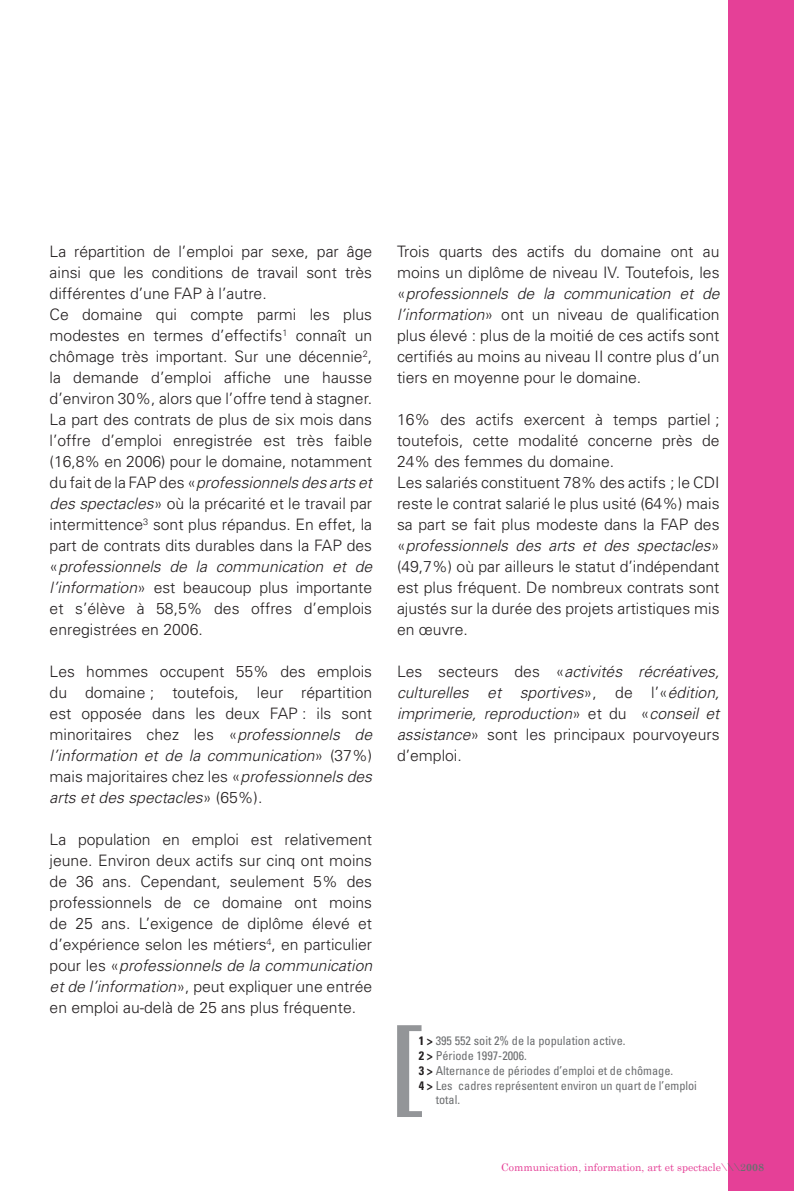
<style>
.page{position:relative;width:794px;height:1191px;background:#fff}
.page>*{position:absolute;margin:0;border:0;box-sizing:border-box;transform-origin:0 0}
.t1{font:condensed 105px "Univers";color:#939598;scale:1.4 1}
.t2{font:300 15.75px/21px "Univers";color:#231f20;text-align:justify}
.t3{font:italic 300 15.75px/21px "Univers";color:#231f20;text-align:justify}
.t4{font:condensed 12.25px/14.7px "Univers";color:#6c6e70}
.t5{font:10.5px "Century Schoolbook";color:#e54097}
.s1{font-style:italic}
.s2{font-style:normal}
.s3{font-weight:700;color:#231f20}
.s4{color:#6c6e70}
.s5{font-weight:700;color:#6c6e70}
</style>
<div class="page">
<div style="left:729px;top:0;width:65px;height:1191px;background:#e54097"></div>
<p class="t2" style="left:50px;top:242px;width:324px;text-align:left">La répartition de l’emploi par sexe, par âge ainsi que les conditions de travail sont très différentes d’une FAP à l’autre.<br>Ce domaine qui compte parmi les plus modestes en termes d’effectifs<sup>1</sup> connaît un chômage très important. Sur une décennie<sup>2</sup>, la demande d’emploi affiche une hausse d’environ 30%, alors que l’offre tend à stagner.<br>La part des contrats de plus de six mois dans l’offre d’emploi enregistrée est très faible (16,8% en 2006) pour le domaine, notamment du fait de la FAP des «<span class="s1">professionnels des arts et des spectacles</span>» où la précarité et le travail par intermittence<sup>3</sup> sont plus répandus. En effet, la part de contrats dits durables dans la FAP des «<span class="s1">professionnels de la communication et de l’information</span>» est beaucoup plus importante et s’élève à 58,5% des offres d’emplois enregistrées en 2006.</p>
<p class="t2" style="left:50px;top:662px;width:324px">Les hommes occupent 55% des emplois du domaine ; toutefois, leur répartition est opposée dans les deux FAP : ils sont minoritaires chez les «<span class="s1">professionnels de l’information et de la communication</span>» (37%) mais majoritaires chez les «<span class="s1">professionnels des arts et des spectacles</span>» (65%).</p>
<p class="t2" style="left:50px;top:830px;width:324px">La population en emploi est relativement jeune. Environ deux actifs sur cinq ont moins de 36 ans. Cependant, seulement 5% des professionnels de ce domaine ont moins de 25 ans. L’exigence de diplôme élevé et d’expérience selon les métiers<sup>4</sup>, en particulier pour les «<span class="s1">professionnels de la communication et de l’information</span>», peut expliquer une entrée en emploi au-delà de 25 ans plus fréquente.</p>
<p class="t2" style="left:397px;top:242px;width:324px">Trois quarts des actifs du domaine ont au moins un diplôme de niveau IV. Toutefois, les «<span class="s1">professionnels de la communication et de l’information</span>» ont un niveau de qualification plus élevé : plus de la moitié de ces actifs sont certifiés au moins au niveau II contre plus d’un tiers en moyenne pour le domaine.</p>
<p class="t2" style="left:397px;top:410px;width:324px;text-align:left">16% des actifs exercent à temps partiel ; toutefois, cette modalité concerne près de 24% des femmes du domaine.<br>Les salariés constituent 78% des actifs ; le CDI reste le contrat salarié le plus usité (64%) mais sa part se fait plus modeste dans la FAP des «<span class="s1">professionnels des arts et des spectacles</span>» (49,7%) où par ailleurs le statut d’indépendant est plus fréquent. De nombreux contrats sont ajustés sur la durée des projets artistiques mis en œuvre.</p>
<p class="t3" style="left:397px;top:662px;width:324px"><span class="s2">Les secteurs des «</span>activités récréatives, culturelles et sportives<span class="s2">», de l’«</span>édition, imprimerie, reproduction<span class="s2">» et du «</span>conseil et assistance<span class="s2">» sont les principaux pourvoyeurs d’emploi.</span></p>
<h1 class="t1" style="left:387px;top:1028px;width:31px">[</h1>
<p class="t4" style="left:419px;top:1034px;width:280px"><span class="s3">1 &gt;</span> 395 552 soit 2% de la population active.<br><span class="s3">2 &gt;</span> Période 1997-2006.<br><span class="s3">3 &gt;</span> Alternance de périodes d’emploi et de chômage.<br><span class="s3">4 &gt;</span> Les cadres représentent environ un quart de l’emploi</p>
<p class="t4" style="left:436px;top:1093px;width:26px">total.</p>
<p class="t5" style="left:501px;top:1160px;width:264px">Communication, information, art et spectacle\<span class="s4">\\2</span><span class="s5">008</span></p>
</div>
